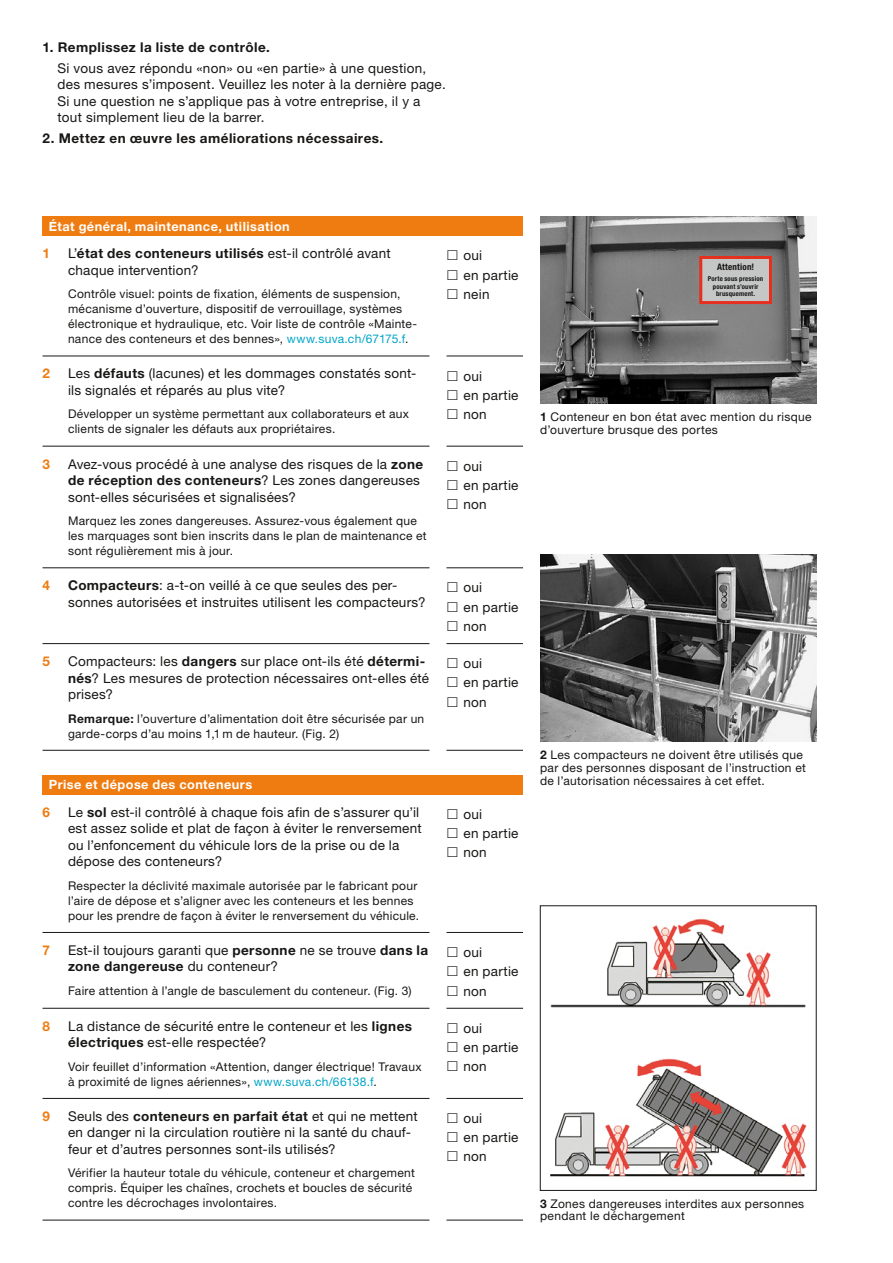
<style>
.page{position:relative;width:893px;height:1263px;background:#fff}
.page>*{position:absolute;margin:0;border:0;box-sizing:border-box;transform-origin:0 0}
.t1{font:13.5px/19.2px "Helvetica Neue LT Std";letter-spacing:.02em;color:#181716}
.t2{font:700 13.5px "Helvetica Neue LT Std";letter-spacing:.035em;color:#181716}
.t3{font:700 13.5px "Helvetica Neue LT Std";color:#ef7c11}
.t4{font:700 12.75px "Helvetica Neue LT Std";letter-spacing:.035em;color:#fff}
.t5{font:12px/15px "Helvetica Neue LT Std";letter-spacing:.025em;color:#181716}
.t6{font:700 condensed 9px "Helvetica Neue LT Std";letter-spacing:.025em;color:#181716}
.t7{font:700 condensed 6.75px/7.5px "Helvetica Neue LT Std";letter-spacing:.025em;color:#181716;text-align:center}
.s1{font-weight:700}
.s2{color:#00a5c8}
</style>
<div class="page">
<img style="left:540px;top:555px;width:276px;height:187px">
<img style="left:550px;top:918px;width:257px;height:259px">
<img style="left:540px;top:217px;width:276px;height:187px">
<div style="left:701px;top:257px;width:69px;height:46px;background:#c5c6c6"></div>
<div style="left:699px;top:256px;width:73px;height:48px;border:3px solid #e6301f"></div>
<div style="left:43px;top:217px;width:480px;height:19px;background:#ef7c11"></div>
<hr style="left:446px;top:356px;width:77px;height:1px;background:#181716">
<hr style="left:446px;top:446px;width:77px;height:1px;background:#181716">
<hr style="left:446px;top:567px;width:77px;height:1px;background:#181716">
<hr style="left:446px;top:750px;width:77px;height:1px;background:#181716">
<hr style="left:446px;top:643px;width:77px;height:1px;background:#181716">
<hr style="left:43px;top:356px;width:386px;height:1px;background:#181716">
<hr style="left:43px;top:446px;width:386px;height:1px;background:#181716">
<hr style="left:43px;top:567px;width:386px;height:1px;background:#181716">
<hr style="left:43px;top:643px;width:386px;height:1px;background:#181716">
<hr style="left:43px;top:750px;width:386px;height:1px;background:#181716">
<div style="left:43px;top:775px;width:480px;height:19px;background:#ef7c11"></div>
<hr style="left:446px;top:932px;width:77px;height:1px;background:#181716">
<hr style="left:446px;top:1008px;width:77px;height:1px;background:#181716">
<hr style="left:446px;top:1098px;width:77px;height:1px;background:#181716">
<hr style="left:446px;top:1220px;width:77px;height:1px;background:#181716">
<hr style="left:43px;top:932px;width:386px;height:1px;background:#181716">
<hr style="left:43px;top:1008px;width:386px;height:1px;background:#181716">
<hr style="left:43px;top:1098px;width:386px;height:1px;background:#181716">
<hr style="left:43px;top:1220px;width:386px;height:1px;background:#181716">
<p class="t2" style="left:43px;top:39px;width:229px">1. Remplissez la liste de contrôle.</p>
<p class="t1" style="left:57px;top:60px;width:390px;line-height:16.5px">Si vous avez répondu «non» ou «en partie» à une question, des mesures s’imposent. Veuillez les noter à la dernière page.<br>Si une question ne s’applique pas à votre entreprise, il y a tout simplement lieu de la barrer.</p>
<p class="t2" style="left:43px;top:130px;width:342px">2. Mettez en œuvre les améliorations nécessaires.</p>
<p class="t4" style="left:49px;top:218px;width:242px">État général, maintenance, utilisation</p>
<p class="t3" style="left:43px;top:245px;width:9px">1</p>
<p class="t1" style="left:68px;top:245px;width:324px;line-height:16.5px">L’<span class="s1">état des conteneurs utilisés</span> est-il contrôlé avant chaque intervention?</p>
<p class="t5" style="left:68px;top:286px;width:350px">Contrôle visuel: points de fixation, éléments de suspension, mécanisme d’ouverture, dispositif de verrouillage, systèmes électronique et hydraulique, etc. Voir liste de contrôle «Mainte&shy;nance des conteneurs et des bennes», <span class="s2">www.suva.ch/67175.f</span>.</p>
<p class="t3" style="left:43px;top:365px;width:9px">2</p>
<p class="t1" style="left:68px;top:365px;width:350px;line-height:16.5px">Les <span class="s1">défauts</span> (lacunes) et les dommages constatés sont&shy;ils signalés et réparés au plus vite?</p>
<p class="t5" style="left:68px;top:406px;width:342px">Développer un système permettant aux collaborateurs et aux clients de signaler les défauts aux propriétaires.</p>
<p class="t3" style="left:43px;top:455px;width:9px">3</p>
<p class="t1" style="left:68px;top:455px;width:357px;line-height:16.5px">Avez-vous procédé à une analyse des risques de la <span class="s1">zone de réception des conteneurs</span>? Les zones dangereuses sont-elles sécurisées et signalisées?</p>
<p class="t5" style="left:68px;top:513px;width:360px">Marquez les zones dangereuses. Assurez-vous également que les marquages sont bien inscrits dans le plan de maintenance et sont régulièrement mis à jour.</p>
<p class="t1" style="left:463px;top:246px;width:57px">oui<br>en partie nein</p>
<p class="t1" style="left:463px;top:366px;width:57px">oui<br>en partie non</p>
<p class="t1" style="left:463px;top:456px;width:57px">oui<br>en partie non</p>
<p class="t3" style="left:43px;top:577px;width:9px">4</p>
<p class="t1" style="left:68px;top:577px;width:359px;line-height:16.5px"><span class="s1">Compacteurs</span>: a-t-on veillé à ce que seules des per&shy;sonnes autorisées et instruites utilisent les compacteurs?</p>
<p class="t1" style="left:463px;top:578px;width:57px">oui<br>en partie non</p>
<p class="t3" style="left:43px;top:653px;width:9px">5</p>
<p class="t1" style="left:68px;top:653px;width:363px;line-height:16.5px">Compacteurs: les <span class="s1">dangers</span> sur place ont-ils été <span class="s1">détermi&shy;nés</span>? Les mesures de protection nécessaires ont-elles été prises?</p>
<p class="t5" style="left:68px;top:710px;width:358px"><span class="s1">Remarque:</span> l’ouverture d’alimentation doit être sécurisée par un garde-corps d’au moins 1,1 m de hauteur. (Fig. 2)</p>
<p class="t1" style="left:463px;top:653px;width:57px">oui<br>en partie non</p>
<p class="t4" style="left:49px;top:777px;width:205px">Prise et dépose des conteneurs</p>
<p class="t3" style="left:43px;top:803px;width:9px">6</p>
<p class="t1" style="left:68px;top:803px;width:355px;line-height:16.5px">Le <span class="s1">sol</span> est-il contrôlé à chaque fois afin de s’assurer qu’il est assez solide et plat de façon à éviter le renversement ou l’enfoncement du véhicule lors de la prise ou de la dépose des conteneurs?</p>
<p class="t5" style="left:68px;top:878px;width:353px">Respecter la déclivité maximale autorisée par le fabricant pour l’aire de dépose et s’aligner avec les conteneurs et les bennes pour les prendre de façon à éviter le renversement du véhicule.</p>
<p class="t3" style="left:43px;top:942px;width:9px">7</p>
<p class="t1" style="left:68px;top:942px;width:362px;line-height:16.5px">Est-il toujours garanti que <span class="s1">personne</span> ne se trouve <span class="s1">dans la zone dangereuse</span> du conteneur?</p>
<p class="t5" style="left:68px;top:983px;width:345px">Faire attention à l’angle de basculement du conteneur. (Fig. 3)</p>
<p class="t3" style="left:43px;top:1017px;width:9px">8</p>
<p class="t1" style="left:68px;top:1017px;width:345px;line-height:16.5px">La distance de sécurité entre le conteneur et les <span class="s1">lignes électriques</span> est-elle respectée?</p>
<p class="t5" style="left:68px;top:1059px;width:355px">Voir feuillet d’information «Attention, danger électrique! Travaux à proximité de lignes aériennes», <span class="s2">www.suva.ch/66138.f</span>.</p>
<p class="t3" style="left:43px;top:1108px;width:9px">9</p>
<p class="t1" style="left:68px;top:1107px;width:351px;line-height:16.5px">Seuls des <span class="s1">conteneurs en parfait état</span> et qui ne mettent en danger ni la circulation routière ni la santé du chauf&shy;feur et d’autres personnes sont-ils utilisés?</p>
<p class="t5" style="left:68px;top:1165px;width:348px">Vérifier la hauteur totale du véhicule, conteneur et chargement compris. Équiper les chaînes, crochets et boucles de sécurité contre les décrochages involontaires.</p>
<p class="t1" style="left:463px;top:804px;width:57px">oui<br>en partie non</p>
<p class="t1" style="left:463px;top:942px;width:57px">oui<br>en partie non</p>
<p class="t1" style="left:463px;top:1018px;width:57px">oui<br>en partie non</p>
<p class="t1" style="left:463px;top:1108px;width:57px">oui<br>en partie non</p>
<p class="t6" style="left:717px;top:261px;width:39px">Attention!</p>
<p class="t7" style="left:708px;top:275px;width:57px">Porte sous pression pouvant s’ouvrir brusquement.</p>
<p class="t5" style="left:540px;top:410px;width:273px;line-height:12.8px"><span class="s1">1</span> Conteneur en bon état avec mention du risque d’ouverture brusque des portes</p>
<p class="t5" style="left:540px;top:748px;width:267px;line-height:12.8px"><span class="s1">2</span> Les compacteurs ne doivent être utilisés que par des personnes disposant de l’instruction et de l’autorisation nécessaires à cet effet.</p>
<p class="t5" style="left:540px;top:1197px;width:266px;line-height:12.8px"><span class="s1">3</span> Zones dangereuses interdites aux personnes pendant le déchargement</p>
</div>
